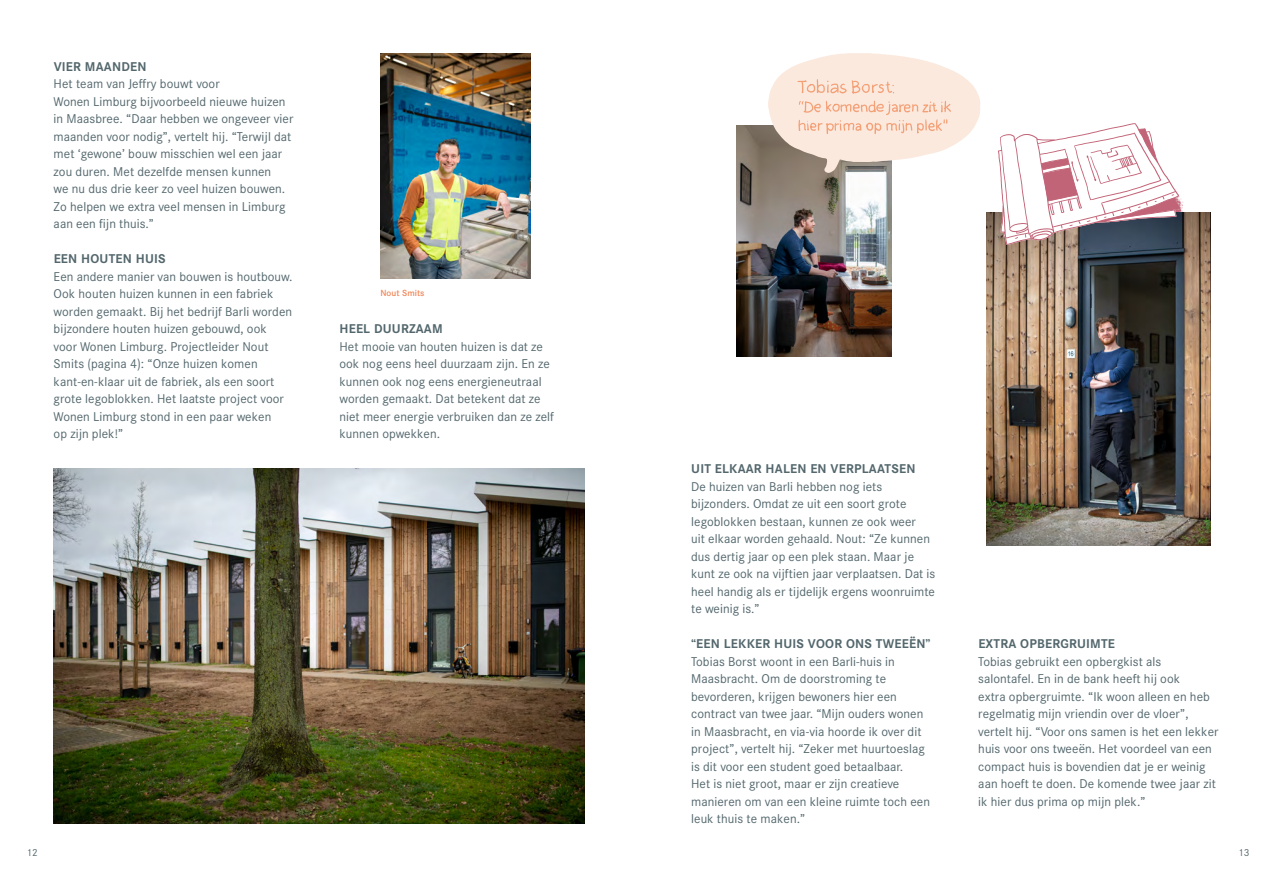
<style>
.page{position:relative;width:1276px;height:886px;background:#fff}
.page>*{position:absolute;margin:0;border:0;box-sizing:border-box;transform-origin:0 0}
.t1{font:12.5px/17.5px "Corporate S";letter-spacing:.005em;color:#53676d}
.t2{font:700 12.5px "Corporate S";letter-spacing:.015em;color:#53676d}
.t3{font:10px "Corporate S";color:#53676d}
.t4{font:500 8.75px "Corporate S";letter-spacing:.005em;color:#f18555}
</style>
<div class="page">
<img style="left:1180px;top:198px;width:31px;height:105px">
<img style="left:987px;top:213px;width:223px;height:332px">
<img style="left:54px;top:469px;width:531px;height:355px">
<img style="left:737px;top:126px;width:154px;height:230px">
<svg style="left:768px;top:53px;width:212px;height:120px"></svg>
<img style="left:380px;top:53px;width:150px;height:225px">
<svg style="left:998px;top:123px;width:182px;height:122px"></svg>
<p class="t2" style="left:54px;top:59px;width:94px">VIER MAANDEN</p>
<p class="t1" style="left:54px;top:75px;width:241px">Het team van Jeffry bouwt voor<br>Wonen Limburg bijvoorbeeld nieuwe huizen in Maasbree. “Daar hebben we ongeveer vier maanden voor nodig”, vertelt hij. “Terwijl dat met ‘gewone’ bouw misschien wel een jaar zou duren. Met dezelfde mensen kunnen<br>we nu dus drie keer zo veel huizen bouwen.<br>Zo helpen we extra veel mensen in Limburg aan een fijn thuis.”</p>
<p class="t2" style="left:54px;top:251px;width:114px">EEN HOUTEN HUIS</p>
<p class="t1" style="left:54px;top:268px;width:240px">Een andere manier van bouwen is houtbouw.<br>Ook houten huizen kunnen in een fabriek worden gemaakt. Bij het bedrijf Barli worden bijzondere houten huizen gebouwd, ook voor Wonen Limburg. Projectleider Nout Smits (pagina 4): “Onze huizen komen kant-en-klaar uit de fabriek, als een soort grote legoblokken. Het laatste project voor Wonen Limburg stond in een paar weken<br>op zijn plek!”</p>
<p class="t4" style="left:380px;top:288px;width:46px">Nout Smits</p>
<p class="t2" style="left:339px;top:321px;width:105px">HEEL DUURZAAM</p>
<p class="t1" style="left:339px;top:338px;width:216px">Het mooie van houten huizen is dat ze ook nog eens heel duurzaam zijn. En ze kunnen ook nog eens energieneutraal worden gemaakt. Dat betekent dat ze niet meer energie verbruiken dan ze zelf kunnen opwekken.</p>
<p class="t2" style="left:691px;top:461px;width:226px">UIT ELKAAR HALEN EN VERPLAATSEN</p>
<p class="t1" style="left:691px;top:478px;width:246px">De huizen van Barli hebben nog iets bijzonders. Omdat ze uit een soort grote legoblokken bestaan, kunnen ze ook weer<br>uit elkaar worden gehaald. Nout: “Ze kunnen dus dertig jaar op een plek staan. Maar je kunt ze ook na vijftien jaar verplaatsen. Dat is heel handig als er tijdelijk ergens woonruimte te weinig is.”</p>
<p class="t2" style="left:691px;top:636px;width:241px">“EEN LEKKER HUIS VOOR ONS TWEEËN”</p>
<p class="t1" style="left:691px;top:653px;width:240px">Tobias Borst woont in een Barli-huis in Maasbracht. Om de doorstroming te bevorderen, krijgen bewoners hier een contract van twee jaar. “Mijn ouders wonen in Maasbracht, en via-via hoorde ik over dit project”, vertelt hij. “Zeker met huurtoeslag is dit voor een student goed betaalbaar.<br>Het is niet groot, maar er zijn creatieve manieren om van een kleine ruimte toch een leuk thuis te maken.”</p>
<p class="t2" style="left:978px;top:636px;width:138px">EXTRA OPBERGRUIMTE</p>
<p class="t1" style="left:978px;top:653px;width:242px">Tobias gebruikt een opbergkist als salontafel. En in de bank heeft hij ook<br>extra opbergruimte. “Ik woon alleen en heb regelmatig mijn vriendin over de vloer”, vertelt hij. “Voor ons samen is het een lekker huis voor ons tweeën. Het voordeel van een compact huis is bovendien dat je er weinig aan hoeft te doen. De komende twee jaar zit ik hier dus prima op mijn plek.”</p>
<p class="t3" style="left:27px;top:847px;width:13px">12</p>
<p class="t3" style="left:1238px;top:847px;width:13px">13</p>
</div>
